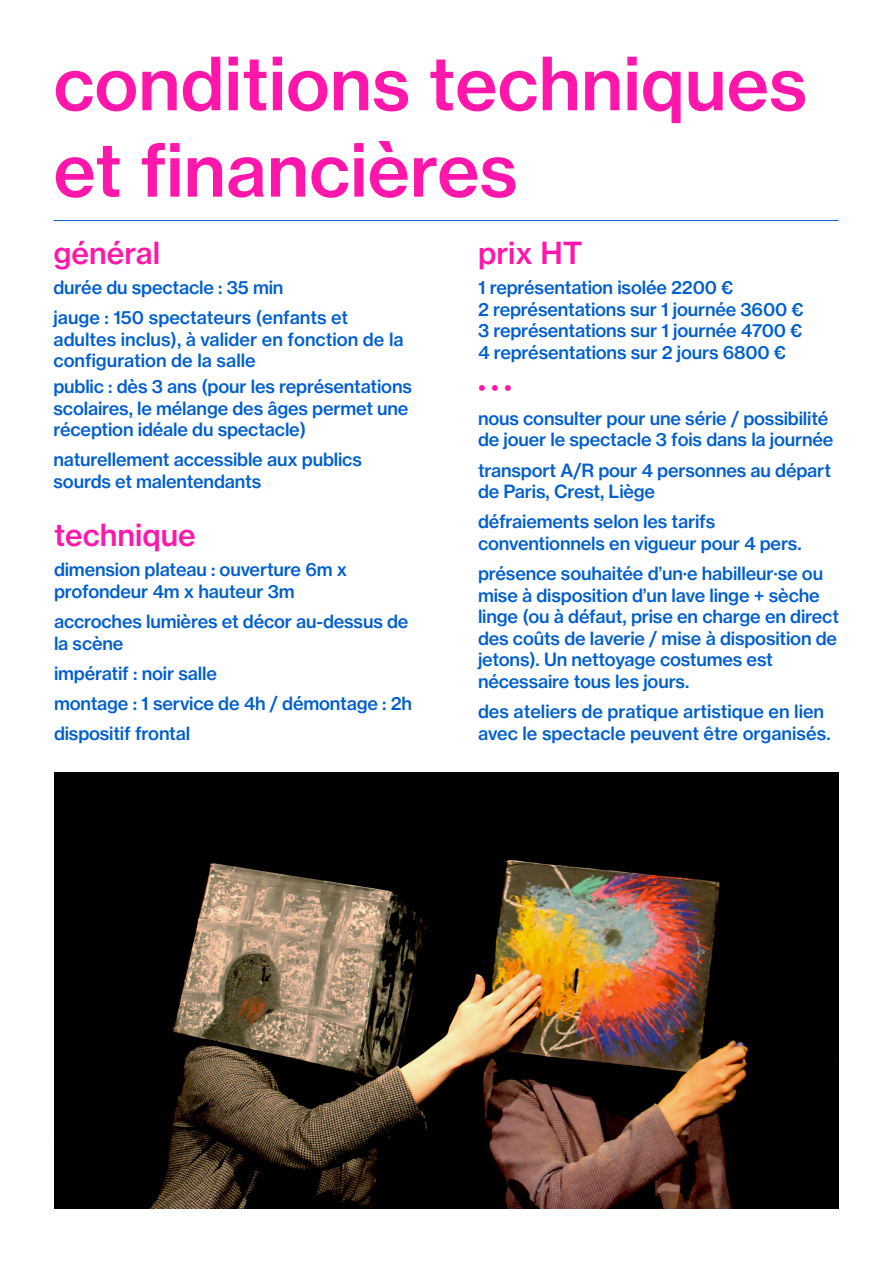
<style>
.page{position:relative;width:893px;height:1263px;background:#fff}
.page>*{position:absolute;margin:0;border:0;box-sizing:border-box;transform-origin:0 0}
._5-vilette_COURANT{font:72px/86.4px "N Haas Grotesk TX Std 65 Md";color:#ff17ab}
._5-vilette_COURANT-2{font:30px "N Haas Grotesk TX Std 65 Md";color:#ff17ab}
._5-vilette_COURANT-3{font:21px "N Haas Grotesk TX Std 65 Md";color:#ff17ab}
._5-vilette_COURANT-4{font:18px/21.6px "N Haas Grotesk TX Std 65 Md";letter-spacing:-.01em;color:#005fd0}
</style>
<div class="page">
<hr style="left:53px;top:220px;width:785px;height:1px;background:#005fd0">
<img style="left:54px;top:772px;width:785px;height:437px">
<p class="_5-vilette_COURANT" style="left:54px;top:41px;width:755px">conditions techniques et financières</p>
<p class="_5-vilette_COURANT-2" style="left:53px;top:234px;width:108px">général</p>
<p class="_5-vilette_COURANT-4" style="left:53px;top:277px;width:232px">durée du spectacle : 35 min</p>
<p class="_5-vilette_COURANT-4" style="left:53px;top:307px;width:352px">jauge : 150 spectateurs (enfants et adultes inclus), à valider en fonction de la configuration de la salle</p>
<p class="_5-vilette_COURANT-4" style="left:53px;top:376px;width:360px">public : dès 3 ans (pour les représentations scolaires, le mélange des âges permet une réception idéale du spectacle)</p>
<p class="_5-vilette_COURANT-4" style="left:53px;top:449px;width:310px">naturellement accessible aux publics sourds et malentendants</p>
<p class="_5-vilette_COURANT-2" style="left:54px;top:517px;width:143px">technique</p>
<p class="_5-vilette_COURANT-4" style="left:54px;top:559px;width:295px">dimension plateau : ouverture 6m x profondeur 4m x hauteur 3m</p>
<p class="_5-vilette_COURANT-4" style="left:54px;top:611px;width:356px">accroches lumières et décor au-dessus de la scène</p>
<p class="_5-vilette_COURANT-4" style="left:54px;top:662px;width:164px">impératif : noir salle</p>
<p class="_5-vilette_COURANT-4" style="left:54px;top:692px;width:360px">montage : 1 service de 4h / démontage : 2h</p>
<p class="_5-vilette_COURANT-4" style="left:54px;top:723px;width:138px">dispositif frontal</p>
<p class="_5-vilette_COURANT-2" style="left:478px;top:234px;width:106px">prix HT</p>
<p class="_5-vilette_COURANT-4" style="left:478px;top:277px;width:327px">1 représentation isolée 2200 €<br>2 représentations sur 1 journée 3600 € 3 représentations sur 1 journée 4700 € 4 représentations sur 2 jours 6800 €</p>
<p class="_5-vilette_COURANT-3" style="left:478px;top:374px;width:35px">• • •</p>
<p class="_5-vilette_COURANT-4" style="left:478px;top:407px;width:357px">nous consulter pour une série / possibilité de jouer le spectacle 3 fois dans la journée</p>
<p class="_5-vilette_COURANT-4" style="left:478px;top:459px;width:355px">transport A/R pour 4 personnes au départ de Paris, Crest, Liège</p>
<p class="_5-vilette_COURANT-4" style="left:478px;top:511px;width:325px">défraiements selon les tarifs conventionnels en vigueur pour 4 pers.</p>
<p class="_5-vilette_COURANT-4" style="left:478px;top:562px;width:362px">présence souhaitée d’un·e habilleur·se ou mise à disposition d’un lave linge + sèche linge (ou à défaut, prise en charge en direct des coûts de laverie / mise à disposition de jetons). Un nettoyage costumes est nécessaire tous les jours.</p>
<p class="_5-vilette_COURANT-4" style="left:478px;top:701px;width:354px">des ateliers de pratique artistique en lien avec le spectacle peuvent être organisés.</p>
</div>
